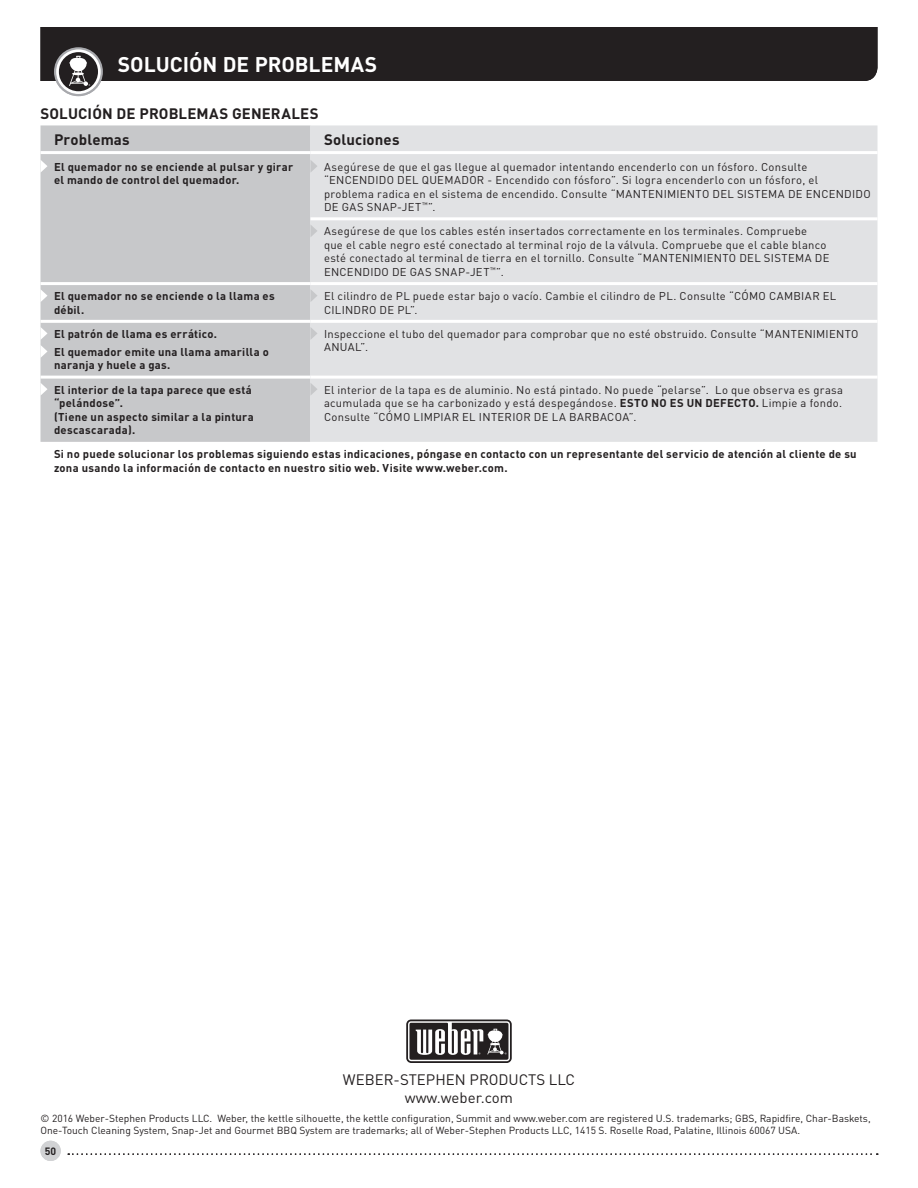
<style>
.page{position:relative;width:918px;height:1188px;background:#fff}
.page>*{position:absolute;margin:0;border:0;box-sizing:border-box;transform-origin:0 0}
.z_Section_Title_SumC{font:700 21px "DIN Pro";color:#fff}
.t1{font:15px "DIN Pro";color:#231f20}
.z_10pt_Heading_UPPER{font:700 15px "DIN Pro";letter-spacing:.01em;color:#231f20}
.z_10pt_Subheading_Ti{font:700 15px "DIN Pro";letter-spacing:.01em;color:#231f20}
.z_Body_Copy_SumChar{font:11.25px/13.5px "DIN Pro";letter-spacing:.025em;color:#231f20}
.z_Body_Copy_SumChar-2{font:700 11.25px/13.5px "DIN Pro";letter-spacing:.025em;color:#231f20}
.t2{font:700 10.5px "DIN Pro";color:#231f20}
.t3{font:10.2px/12.3px "DIN Pro";color:#231f20}
.s1{font-weight:700}
</style>
<div class="page">
<div style="left:40px;top:27px;width:838px;height:54px;background:#231f20"></div>
<svg style="left:55px;top:48px;width:47px;height:47px"></svg>
<div style="left:54px;top:47px;width:49px;height:49px;border:2px solid #a8a9ad;border-radius:50%"></div>
<div style="left:59px;top:52px;width:39px;height:39px;background:#231f20;border-radius:50%"></div>
<svg style="left:69px;top:56px;width:21px;height:30px"></svg>
<div style="left:40px;top:1141px;width:21px;height:20px;background:#d1d2d4;border-radius:50%"></div>
<svg style="left:68px;top:1153px;width:810px;height:2px"></svg>
<div style="left:406px;top:1020px;width:106px;height:43px;background:linear-gradient(to bottom,#221e1f,#252122);border-radius:5px"></div>
<svg style="left:408px;top:1021px;width:102px;height:40px"></svg>
<div style="left:40px;top:125px;width:270px;height:317px;background:#c7c8ca"></div>
<div style="left:310px;top:125px;width:568px;height:317px;background:#e1e2e4"></div>
<hr style="left:40px;top:151px;width:270px;height:3px;background:#fff">
<hr style="left:310px;top:151px;width:568px;height:3px;background:#fff">
<hr style="left:310px;top:217px;width:568px;height:3px;background:#fff">
<hr style="left:40px;top:282px;width:270px;height:3px;background:#fff">
<hr style="left:310px;top:282px;width:568px;height:3px;background:#fff">
<hr style="left:40px;top:320px;width:270px;height:3px;background:#fff">
<hr style="left:310px;top:320px;width:568px;height:3px;background:#fff">
<hr style="left:40px;top:376px;width:270px;height:3px;background:#fff">
<hr style="left:310px;top:376px;width:568px;height:3px;background:#fff">
<svg style="left:40px;top:160px;width:8px;height:13px"></svg>
<svg style="left:310px;top:160px;width:8px;height:13px"></svg>
<svg style="left:310px;top:224px;width:8px;height:13px"></svg>
<svg style="left:40px;top:289px;width:8px;height:13px"></svg>
<svg style="left:310px;top:289px;width:8px;height:13px"></svg>
<svg style="left:40px;top:327px;width:8px;height:31px"></svg>
<svg style="left:310px;top:327px;width:8px;height:13px"></svg>
<svg style="left:40px;top:383px;width:8px;height:13px"></svg>
<svg style="left:310px;top:383px;width:8px;height:13px"></svg>
<p class="z_Section_Title_SumC" style="left:118px;top:47px;width:261px">SOLUCIÓN DE PROBLEMAS</p>
<h1 class="z_Section_Title_SumC" style="left:130px;top:47px;width:135px">ECTION TITLE</h1>
<p class="z_10pt_Heading_UPPER" style="left:40px;top:102px;width:280px">SOLUCIÓN DE PROBLEMAS GENERALES</p>
<p class="z_10pt_Subheading_Ti" style="left:54px;top:127px;width:77px">Problemas</p>
<p class="z_10pt_Subheading_Ti" style="left:324px;top:127px;width:77px">Soluciones</p>
<p class="z_Body_Copy_SumChar-2" style="left:54px;top:158px;width:241px">El quemador no se enciende al pulsar y girar el mando de control del quemador.</p>
<p class="z_Body_Copy_SumChar" style="left:324px;top:159px;width:548px">Asegúrese de que el gas llegue al quemador intentando encenderlo con un fósforo. Consulte “ENCENDIDO DEL QUEMADOR - Encendido con fósforo”. Si logra encenderlo con un fósforo, el problema radica en el sistema de encendido. Consulte “MANTENIMIENTO DEL SISTEMA DE ENCENDIDO DE GAS SNAP-JET<sup>™</sup>”.</p>
<p class="z_Body_Copy_SumChar" style="left:324px;top:223px;width:507px">Asegúrese de que los cables estén insertados correctamente en los terminales. Compruebe<br>que el cable negro esté conectado al terminal rojo de la válvula. Compruebe que el cable blanco esté conectado al terminal de tierra en el tornillo. Consulte “MANTENIMIENTO DEL SISTEMA DE ENCENDIDO DE GAS SNAP-JET<sup>™</sup>”.</p>
<p class="z_Body_Copy_SumChar-2" style="left:54px;top:288px;width:222px">El quemador no se enciende o la llama es débil.</p>
<p class="z_Body_Copy_SumChar" style="left:324px;top:288px;width:514px">El cilindro de PL puede estar bajo o vacío. Cambie el cilindro de PL. Consulte “CÓMO CAMBIAR EL<br>CILINDRO DE PL”.</p>
<p class="z_Body_Copy_SumChar-2" style="left:54px;top:326px;width:165px">El patrón de llama es errático.</p>
<p class="z_Body_Copy_SumChar-2" style="left:54px;top:344px;width:216px">El quemador emite una llama amarilla o naranja y huele a gas.</p>
<p class="z_Body_Copy_SumChar" style="left:324px;top:326px;width:536px">Inspeccione el tubo del quemador para comprobar que no esté obstruido. Consulte “MANTENIMIENTO<br>ANUAL”.</p>
<p class="z_Body_Copy_SumChar-2" style="left:54px;top:381px;width:201px">El interior de la tapa parece que está “pelándose”.<br>(Tiene un aspecto similar a la pintura descascarada).</p>
<p class="z_Body_Copy_SumChar" style="left:324px;top:382px;width:521px;text-align:justify">El interior de la tapa es de aluminio. No está pintado. No puede “pelarse”. Lo que observa es grasa acumulada que se ha carbonizado y está despegándose. <span class="s1">ESTO NO ES UN DEFECTO.</span> Limpie a fondo.<br>Consulte “CÓMO LIMPIAR EL INTERIOR DE LA BARBACOA”.</p>
<p class="z_Body_Copy_SumChar-2" style="left:54px;top:446px;width:804px">Si no puede solucionar los problemas siguiendo estas indicaciones, póngase en contacto con un representante del servicio de atención al cliente de su zona usando la información de contacto en nuestro sitio web. Visite www.weber.com.</p>
<p class="t1" style="left:343px;top:1068px;width:234px">WEBER-STEPHEN PRODUCTS LLC</p>
<p class="t1" style="left:405px;top:1086px;width:110px">www.weber.com</p>
<p class="t3" style="left:40px;top:1111px;width:832px">© 2016 Weber-Stephen Products LLC. Weber, the kettle silhouette, the kettle configuration, Summit and www.weber.com are registered U.S. trademarks; GBS, Rapidfire, Char-Baskets,<br>One-Touch Cleaning System, Snap-Jet and Gourmet BBQ System are trademarks; all of Weber-Stephen Products LLC, 1415 S. Roselle Road, Palatine, Illinois 60067 USA.</p>
<p class="t2" style="left:45px;top:1142px;width:13px">50</p>
</div>
